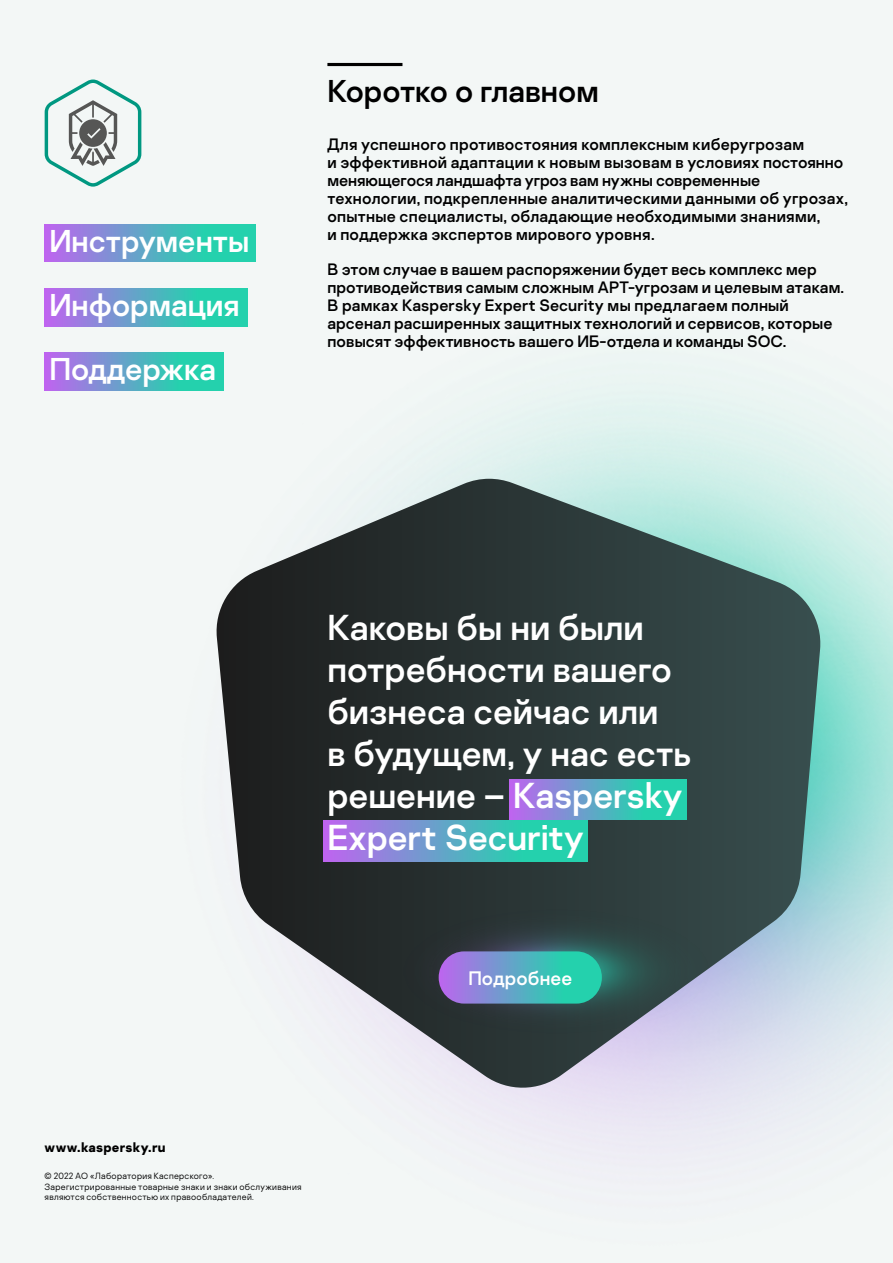
<style>
.page{position:relative;width:893px;height:1263px;background:#f3f7f6}
.page>*{position:absolute;margin:0;border:0;box-sizing:border-box;transform-origin:0 0}
.t1{font:36px/42px "Kaspersky Sans";color:#fff}
.t2{font:31.5px "Kaspersky Sans";color:#fff}
.t3{font:31.5px "Kaspersky Sans";color:#000}
.t4{font:19.5px "Kaspersky Sans";letter-spacing:.01em;color:#fff}
.t5{font:16.5px/18px "Kaspersky Sans";letter-spacing:.01em;color:#000}
.t6{font:700 13.5px "Kaspersky Sans";letter-spacing:.015em;color:#000}
.t7{font:300 9px/10.5px "Kaspersky Sans";letter-spacing:.03em;color:#000}
</style>
<div class="page">
<img style="left:44px;top:79px;width:849px;height:1081px">
<svg style="left:214px;top:479px;width:609px;height:613px"></svg>
<svg style="left:509px;top:779px;width:177px;height:40px;background:#5fa7c6"></svg>
<svg style="left:323px;top:821px;width:265px;height:40px;background:#5fa7c6"></svg>
<hr style="left:327px;top:63px;width:75px;height:3px;background:#000">
<img style="left:403px;top:910px;width:307px;height:123px">
<svg style="left:439px;top:951px;width:163px;height:52px;background:#5da7c5"></svg>
<svg style="left:45px;top:352px;width:178px;height:38px;background:#5ea7c6"></svg>
<svg style="left:45px;top:288px;width:203px;height:38px;background:#5ea7c6"></svg>
<svg style="left:45px;top:224px;width:211px;height:38px;background:#5ea7c6"></svg>
<svg style="left:45px;top:80px;width:96px;height:107px"></svg>
<h2 class="t2" style="left:49px;top:222px;width:202px">Инструменты</h2>
<h2 class="t2" style="left:49px;top:286px;width:192px">Информация</h2>
<h2 class="t2" style="left:49px;top:350px;width:168px">Поддержка</h2>
<h2 class="t3" style="left:327px;top:72px;width:273px">Коротко о главном</h2>
<p class="t5" style="left:327px;top:135px;width:522px">Для успешного противостояния комплексным киберугрозам<br>и эффективной адаптации к новым вызовам в условиях постоянно меняющегося ландшафта угроз вам нужны современные технологии, подкрепленные аналитическими данными об угрозах, опытные специалисты, обладающие необходимыми знаниями,<br>и поддержка экспертов мирового уровня.</p>
<p class="t5" style="left:327px;top:260px;width:518px">В этом случае в вашем распоряжении будет весь комплекс мер противодействия самым сложным APT-угрозам и целевым атакам.<br>В рамках Kaspersky Expert Security мы предлагаем полный арсенал расширенных защитных технологий и сервисов, которые повысят эффективность вашего ИБ-отдела и команды SOC.</p>
<h1 class="t1" style="left:327px;top:607px;width:365px">Каковы бы ни были потребности вашего бизнеса сейчас или<br>в будущем, у нас есть решение – Kaspersky<br>Expert Security</h1>
<p class="t4" style="left:468px;top:966px;width:105px">Подробнее</p>
<p class="t6" style="left:45px;top:1138px;width:122px">www.kaspersky.ru</p>
<p class="t7" style="left:45px;top:1170px;width:258px">© 2022 АО «Лаборатория Касперского».<br>Зарегистрированные товарные знаки и знаки обслуживания являются собственностью их правообладателей.</p>
</div>
